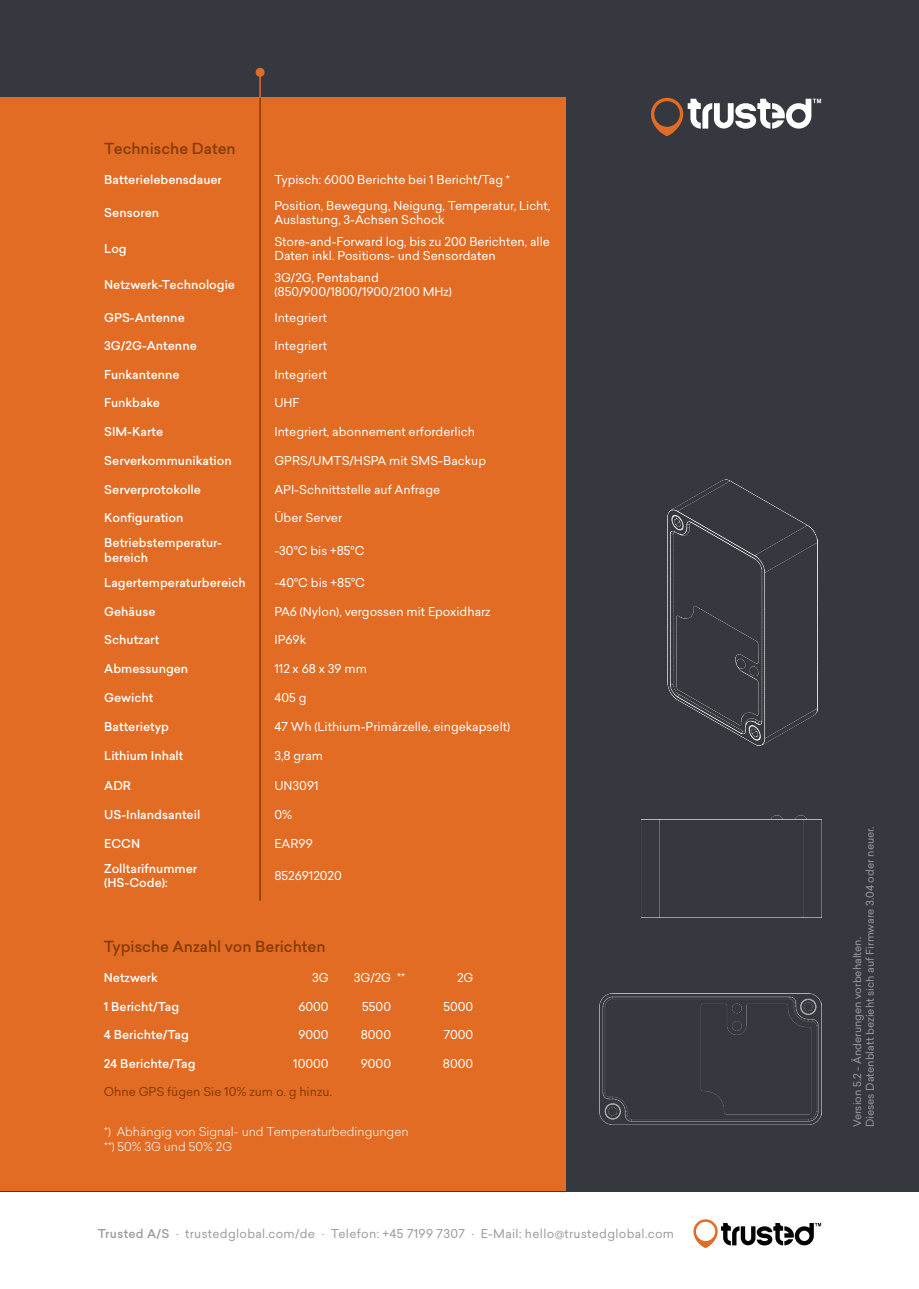
<style>
.page{position:relative;width:919px;height:1289px;background:#fff}
.page>*{position:absolute;margin:0;border:0;box-sizing:border-box;transform-origin:0 0}
.t1{font:500 15px "Sailec";color:#843b04}
.t2{font:12px/14.4px "Sailec";color:#fff}
.t3{font:500 12px "Sailec";color:#fff}
.t4{font:12px "Sailec";letter-spacing:.025em;color:#9c9c9e}
.t5{font:300 12px "Sailec";color:#fff}
.t6{font:12px "Sailec";color:#843b04}
.t7{font:10.5px "Sailec";color:#9c9c9e}
.s1{font-weight:500}
</style>
<div class="page">
<div style="left:0;top:0;width:918px;height:1191px;background:#35383e"></div>
<div style="left:0;top:98px;width:566px;height:1093px;background:#e36c25"></div>
<svg style="left:693px;top:1219px;width:128px;height:28px"></svg>
<svg style="left:651px;top:98px;width:170px;height:38px"></svg>
<hr style="left:259px;top:72px;width:2px;height:26px;background:#e36c25">
<div style="left:256px;top:69px;width:8px;height:7px;background:#e36c25;border-radius:50%"></div>
<div style="left:255px;top:68px;width:9px;height:9px;border:2px solid #e36c25;border-radius:50%"></div>
<hr style="left:259px;top:98px;width:2px;height:802px;background:#843b04">
<img style="left:600px;top:993px;width:221px;height:131px">
<img style="left:641px;top:815px;width:180px;height:102px">
<img style="left:667px;top:479px;width:150px;height:266px">
<p class="t1" style="left:104px;top:138px;width:133px">Technische Daten</p>
<p class="t3" style="left:104px;top:171px;width:119px">Batterielebensdauer</p>
<p class="t2" style="left:274px;top:173px;width:237px">Typisch: 6000 Berichte bei 1 Bericht/Tag *</p>
<p class="t3" style="left:104px;top:204px;width:56px">Sensoren</p>
<p class="t2" style="left:274px;top:198px;width:277px">Position, Bewegung, Neigung, Temperatur, Licht,<br>Auslastung, 3-Achsen Schock</p>
<p class="t3" style="left:104px;top:240px;width:24px">Log</p>
<p class="t2" style="left:274px;top:234px;width:277px">Store-and-Forward log, bis zu 200 Berichten, alle<br>Daten inkl. Positions- und Sensordaten</p>
<p class="t3" style="left:104px;top:276px;width:132px">Netzwerk-Technologie</p>
<p class="t2" style="left:274px;top:270px;width:106px">3G/2G, Pentaband</p>
<p class="t2" style="left:274px;top:284px;width:179px">(850/900/1800/1900/2100 MHz)</p>
<p class="t3" style="left:104px;top:309px;width:82px">GPS-Antenne</p>
<p class="t2" style="left:274px;top:310px;width:54px">Integriert</p>
<p class="t3" style="left:104px;top:337px;width:94px">3G/2G-Antenne</p>
<p class="t2" style="left:274px;top:338px;width:54px">Integriert</p>
<p class="t3" style="left:104px;top:366px;width:77px">Funkantenne</p>
<p class="t2" style="left:274px;top:367px;width:54px">Integriert</p>
<p class="t3" style="left:104px;top:394px;width:57px">Funkbake</p>
<p class="t2" style="left:274px;top:396px;width:27px">UHF</p>
<p class="t3" style="left:104px;top:423px;width:60px">SIM-Karte</p>
<p class="t2" style="left:274px;top:424px;width:202px">Integriert, abonnement erforderlich</p>
<p class="t3" style="left:104px;top:452px;width:129px">Serverkommunikation</p>
<p class="t2" style="left:274px;top:453px;width:213px">GPRS/UMTS/HSPA mit SMS-Backup</p>
<p class="t3" style="left:104px;top:480px;width:98px">Serverprotokolle</p>
<p class="t2" style="left:274px;top:482px;width:167px">API-Schnittstelle auf Anfrage</p>
<p class="t3" style="left:104px;top:509px;width:81px">Konfiguration</p>
<p class="t2" style="left:274px;top:510px;width:69px">Über Server</p>
<p class="t3" style="left:104px;top:534px;width:119px">Betriebstemperatur-</p>
<p class="t3" style="left:104px;top:549px;width:45px">bereich</p>
<p class="t2" style="left:274px;top:543px;width:92px">-30°C bis +85°C</p>
<p class="t3" style="left:104px;top:574px;width:143px">Lagertemperaturbereich</p>
<p class="t2" style="left:274px;top:575px;width:92px">-40°C bis +85°C</p>
<p class="t3" style="left:104px;top:602px;width:53px">Gehäuse</p>
<p class="t2" style="left:274px;top:604px;width:218px">PA6 (Nylon), vergossen mit Epoxidharz</p>
<p class="t3" style="left:104px;top:631px;width:57px">Schutzart</p>
<p class="t2" style="left:274px;top:632px;width:33px">IP69k</p>
<p class="t3" style="left:104px;top:660px;width:86px">Abmessungen</p>
<p class="t2" style="left:274px;top:661px;width:94px">112 x 68 x 39 mm</p>
<p class="t3" style="left:104px;top:689px;width:50px">Gewicht</p>
<p class="t2" style="left:274px;top:690px;width:34px">405 g</p>
<p class="t3" style="left:104px;top:717px;width:66px">Batterietyp</p>
<p class="t2" style="left:274px;top:718px;width:237px">47 Wh (Lithium-Primärzelle, eingekapselt)</p>
<p class="t3" style="left:104px;top:747px;width:81px">Lithium Inhalt</p>
<p class="t2" style="left:274px;top:748px;width:50px">3,8 gram</p>
<p class="t3" style="left:104px;top:777px;width:29px">ADR</p>
<p class="t2" style="left:274px;top:778px;width:46px">UN3091</p>
<p class="t3" style="left:104px;top:806px;width:98px">US-Inlandsanteil</p>
<p class="t2" style="left:274px;top:807px;width:19px">0%</p>
<p class="t3" style="left:104px;top:834px;width:37px">ECCN</p>
<p class="t2" style="left:274px;top:835px;width:40px">EAR99</p>
<p class="t3" style="left:104px;top:859px;width:94px">Zolltarifnummer</p>
<p class="t3" style="left:104px;top:874px;width:65px">(HS-Code):</p>
<p class="t2" style="left:274px;top:868px;width:69px">8526912020</p>
<p class="t1" style="left:104px;top:936px;width:223px">Typische Anzahl von Berichten</p>
<p class="t3" style="left:104px;top:969px;width:55px">Netzwerk</p>
<p class="t2" style="left:312px;top:970px;width:18px">3G</p>
<p class="t2" style="left:354px;top:970px;width:39px">3G/2G</p>
<p class="t2" style="left:397px;top:970px;width:9px">**</p>
<p class="t2" style="left:457px;top:970px;width:18px">2G</p>
<p class="t3" style="left:104px;top:997px;width:77px">1 Bericht/Tag</p>
<p class="t2" style="left:298px;top:999px;width:32px">6000</p>
<p class="t2" style="left:362px;top:999px;width:30px">5500</p>
<p class="t2" style="left:443px;top:999px;width:31px">5000</p>
<p class="t3" style="left:104px;top:1026px;width:87px">4 Berichte/Tag</p>
<p class="t2" style="left:298px;top:1027px;width:32px">9000</p>
<p class="t2" style="left:360px;top:1027px;width:32px">8000</p>
<p class="t2" style="left:443px;top:1027px;width:31px">7000</p>
<p class="t3" style="left:104px;top:1054px;width:93px">24 Berichte/Tag</p>
<p class="t2" style="left:293px;top:1056px;width:37px">10000</p>
<p class="t2" style="left:361px;top:1056px;width:32px">9000</p>
<p class="t2" style="left:443px;top:1056px;width:32px">8000</p>
<p class="t6" style="left:104px;top:1083px;width:230px">Ohne GPS fügen Sie 10% zum o. g hinzu.</p>
<p class="t5" style="left:104px;top:1123px;width:306px">*) Abhängig von Signal- und Temperaturbedingungen</p>
<p class="t5" style="left:104px;top:1137px;width:129px">**) 50% 3G und 50% 2G</p>
<p class="t4" style="left:98px;top:1225px;width:577px"><span class="s1">Trusted A/S</span> · trustedglobal.com/de · Telefon: +45 7199 7307 · E-Mail: hello@trustedglobal.com</p>
<p class="t7" style="left:862px;top:1127px;width:302px;rotate:-90deg">Dieses Datenblatt bezieht sich auf Firmware 3.04 oder neuer.</p>
<p class="t7" style="left:850px;top:1127px;width:192px;rotate:-90deg">Version 5.2 - Änderungen vorbehalten.</p>
</div>
